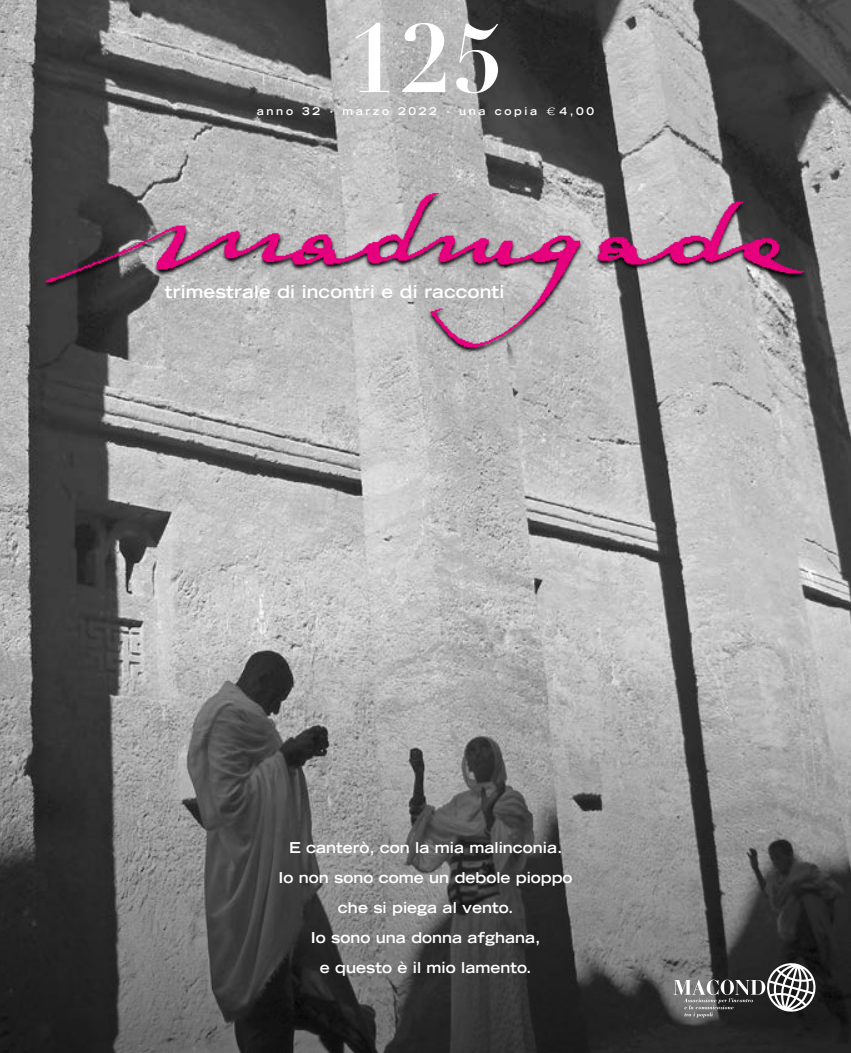
<style>
.page{position:relative;width:851px;height:1053px;background:#fff}
.page>*{position:absolute;margin:0;border:0;box-sizing:border-box;transform-origin:0 0}
.t1{font:700 95px "Didot";color:#fff}
.t2{font:700 expanded 17.5px "Trade Gothic LH";letter-spacing:.01em;color:#fff}
.t3{font:700 expanded 15px/30px "Trade Gothic LH";color:#fff;text-align:center}
.t4{font:700 expanded 10.62px "Trade Gothic LH";letter-spacing:.25em;color:#fff}
.s1{font-family:"Helvetica";font-weight:300;font-stretch:normal}
</style>
<div class="page">
<img style="left:0;top:0;width:850px;height:623px">
<svg style="left:0;top:623px;width:850px;height:429px;background:#6d6d6d"></svg>
<svg style="left:673px;top:960px;width:143px;height:57px;background:#616161"></svg>
<img style="left:40px;top:188px;width:771px;height:166px">
<h1 class="t1" style="left:346px;top:-1px;width:160px">125</h1>
<p class="t4" style="left:257px;top:104px;width:282px">anno 32 · marzo 2022 · una copia</p>
<p class="t4" style="left:546px;top:104px;width:49px"><span class="s1">€</span>4,00</p>
<p class="t2" style="left:165px;top:280px;width:341px">trimestrale di incontri e di racconti</p>
<p class="t3" style="left:278px;top:832px;width:296px">E canterò, con la mia malinconia.<br>Io non sono come un debole pioppo che si piega al vento.<br>Io sono una donna afghana,<br>e questo è il mio lamento.</p>
</div>
